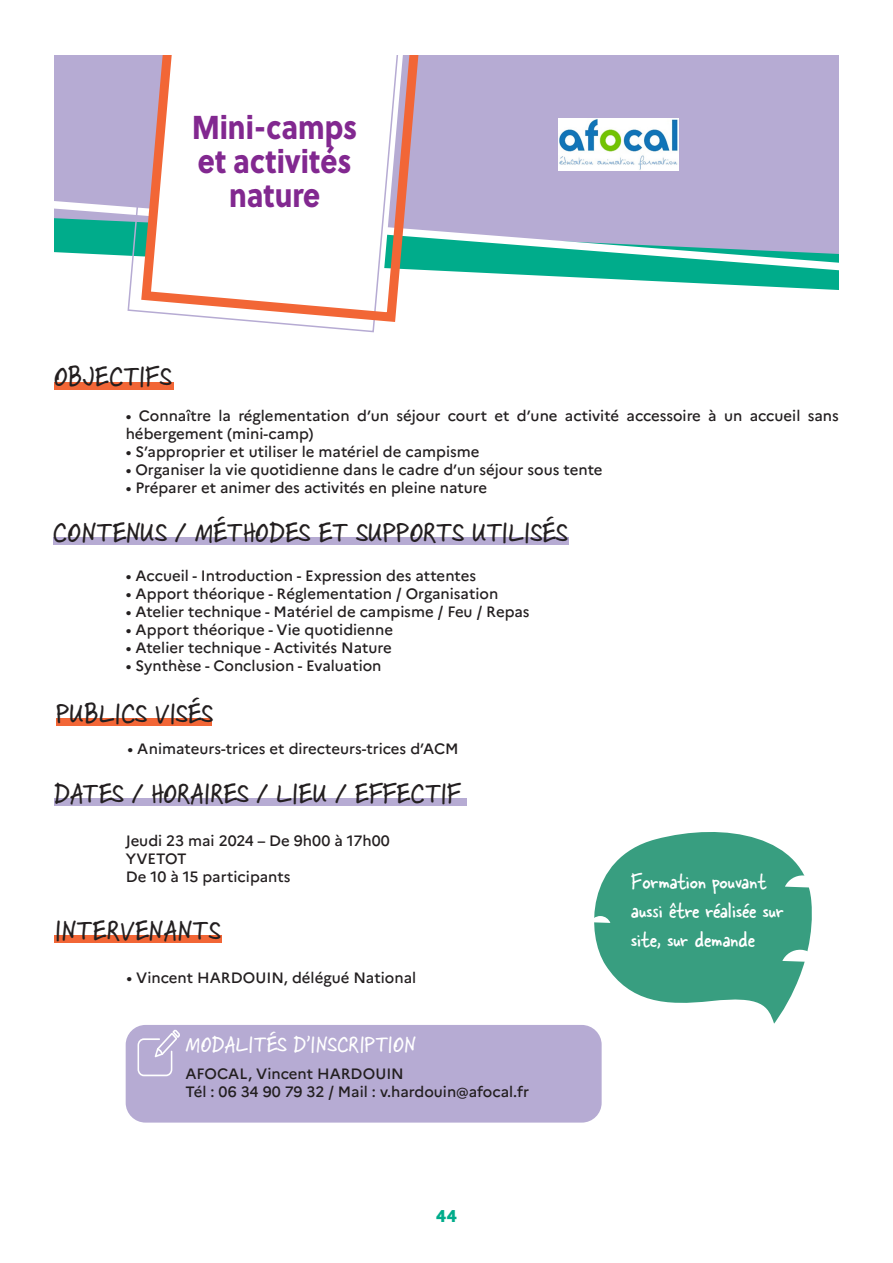
<style>
.page{position:relative;width:893px;height:1263px;background:#fff}
.page>*{position:absolute;margin:0;border:0;box-sizing:border-box;transform-origin:0 0}
.t1{font:33px "Soleil Xb";color:#822890;scale:.86 1}
.t2{font:30px "Skippy Sharp";letter-spacing:.015em;color:#231f20}
.t3{font:24px/28.8px "Skippy Sharp";color:#fff}
.t4{font:18px "Soleil Xb";color:#00ac8b}
.t5{font:500 15px/18px "Marianne";color:#231f20}
</style>
<div class="page">
<svg style="left:550px;top:276px;width:289px;height:14px"></svg>
<div style="left:54px;top:55px;width:785px;height:141px;background:#b6abd3"></div>
<svg style="left:54px;top:196px;width:785px;height:80px;background:#86b7c2"></svg>
<svg style="left:127px;top:55px;width:248px;height:278px"></svg>
<svg style="left:136px;top:55px;width:289px;height:272px"></svg>
<div style="left:54px;top:382px;width:119px;height:8px;background:#f26636"></div>
<div style="left:56px;top:719px;width:156px;height:7px;background:#f26636"></div>
<div style="left:55px;top:935px;width:167px;height:8px;background:#f26636"></div>
<div style="left:53px;top:537px;width:516px;height:8px;background:#b6abd3"></div>
<div style="left:54px;top:798px;width:413px;height:8px;background:#b6abd3"></div>
<div style="left:126px;top:1025px;width:476px;height:97px;background:#b6abd3;border-radius:20px"></div>
<svg style="left:138px;top:1029px;width:42px;height:47px"></svg>
<img style="left:559px;top:118px;width:119px;height:52px">
<svg style="left:594px;top:832px;width:218px;height:192px;fill:#389e80"></svg>
<svg style="left:785px;top:873px;width:27px;height:17px"></svg>
<svg style="left:782px;top:947px;width:30px;height:17px"></svg>
<svg style="left:594px;top:906px;width:16px;height:17px"></svg>
<p class="t1" style="left:192px;top:101px;width:194px">Mini-camps</p>
<p class="t1" style="left:198px;top:135px;width:180px">et activités</p>
<p class="t1" style="left:229px;top:170px;width:108px">nature</p>
<p class="t2" style="left:54px;top:358px;width:119px">OBJECTIFS</p>
<p class="t5" style="left:126px;top:407px;width:715px">• Connaître la réglementation d’un séjour court et d’une activité accessoire à un accueil sans hébergement (mini-camp)</p>
<p class="t5" style="left:126px;top:443px;width:355px">• S’approprier et utiliser le matériel de campisme</p>
<p class="t5" style="left:126px;top:461px;width:478px">• Organiser la vie quotidienne dans le cadre d’un séjour sous tente</p>
<p class="t5" style="left:126px;top:479px;width:363px">• Préparer et animer des activités en pleine nature</p>
<p class="t2" style="left:53px;top:514px;width:516px">CONTENUS / MÉTHODES ET SUPPORTS UTILISÉS</p>
<p class="t5" style="left:126px;top:567px;width:352px">• Accueil - Introduction - Expression des attentes</p>
<p class="t5" style="left:126px;top:585px;width:374px">• Apport théorique - Réglementation / Organisation</p>
<p class="t5" style="left:126px;top:603px;width:405px">• Atelier technique - Matériel de campisme / Feu / Repas</p>
<p class="t5" style="left:126px;top:621px;width:269px">• Apport théorique - Vie quotidienne</p>
<p class="t5" style="left:126px;top:639px;width:268px">• Atelier technique - Activités Nature</p>
<p class="t5" style="left:126px;top:657px;width:257px">• Synthèse - Conclusion - Evaluation</p>
<p class="t2" style="left:57px;top:695px;width:158px">PUBLICS VISÉS</p>
<p class="t5" style="left:127px;top:740px;width:333px">• Animateurs-trices et directeurs-trices d’ACM</p>
<p class="t2" style="left:54px;top:775px;width:409px">DATES / HORAIRES / LIEU / EFFECTIF</p>
<p class="t5" style="left:126px;top:832px;width:266px">Jeudi 23 mai 2024 – De 9h00 à 17h00</p>
<p class="t5" style="left:126px;top:850px;width:63px">YVETOT</p>
<p class="t5" style="left:126px;top:868px;width:166px">De 10 à 15 participants</p>
<p class="t2" style="left:55px;top:911px;width:167px">INTERVENANTS</p>
<p class="t5" style="left:127px;top:968px;width:291px">• Vincent HARDOUIN, délégué National</p>
<p class="t3" style="left:186px;top:1030px;width:232px">MODALITÉS D’INSCRIPTION</p>
<p class="t5" style="left:185px;top:1065px;width:220px">AFOCAL, Vincent HARDOUIN</p>
<p class="t5" style="left:185px;top:1083px;width:345px">Tél : 06 34 90 79 32 / Mail : v.hardouin@afocal.fr</p>
<p class="t4" style="left:436px;top:1202px;width:22px">44</p>
<p class="t3" style="left:631px;top:867px;width:154px">Formation pouvant aussi être réalisée sur site, sur demande</p>
</div>
